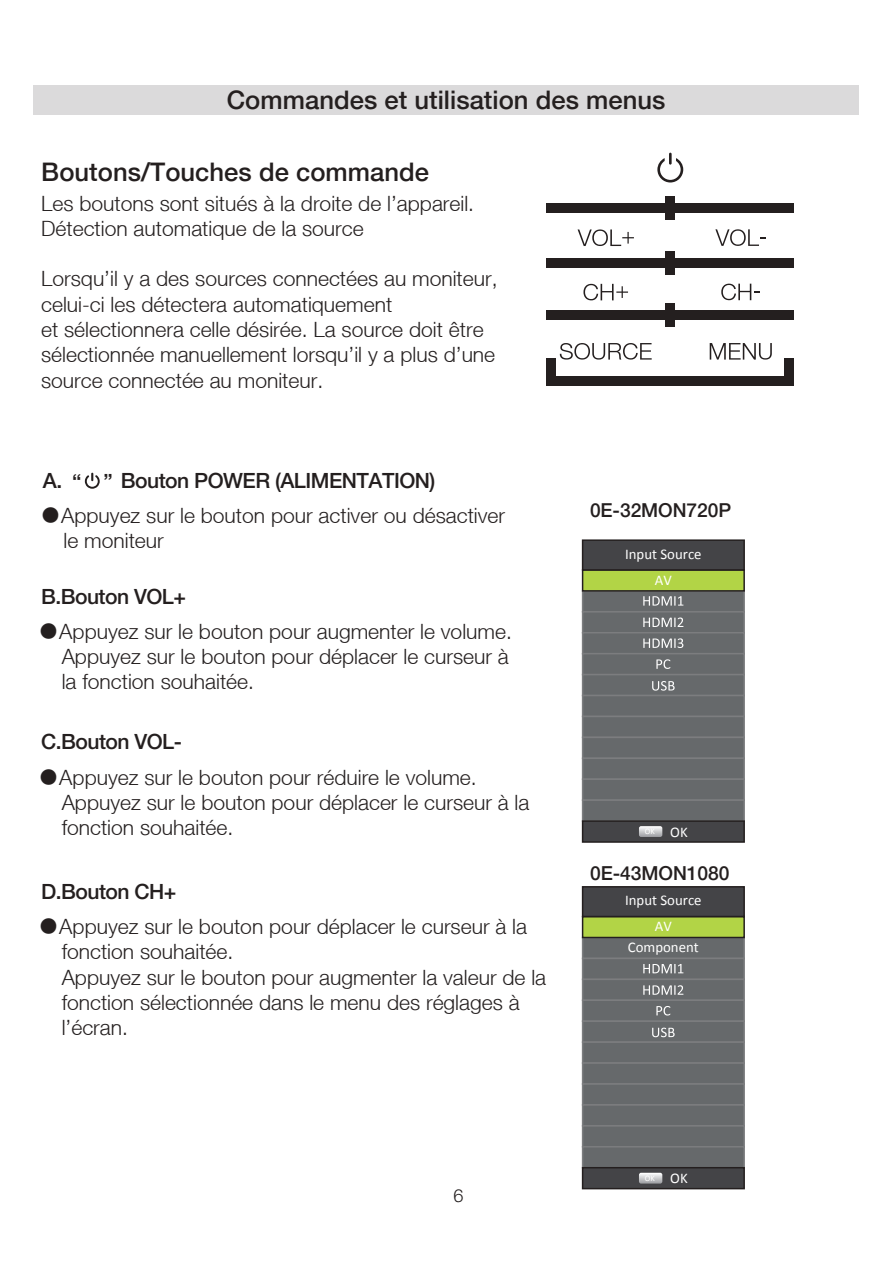
<style>
.page{position:relative;width:893px;height:1263px;background:#fff}
.page>*{position:absolute;margin:0;border:0;box-sizing:border-box;transform-origin:0 0}
.t1{font:500 25.5px "Helvetica Neue LT";color:#241f1f}
.t2{font:300 21px/25.2px "Helvetica Neue LT";color:#241f1f}
.t3{font:500 21px "Helvetica Neue LT Std";letter-spacing:-.025em;color:#241f1f}
.t4{font:500 19.2px "Helvetica Neue LT";letter-spacing:-.005em;color:#241f1f}
.t5{font:300 18px "Helvetica Neue LT Std";color:#241f1f}
.t6{font:14.85px/26px "Calibri";color:#fff;text-align:center}
.t7{font:8.4px "Calibri";color:#fff}
.s1{font-family:"Adobe Song Std"}
.s2{font-size:14.85px}
</style>
<div class="page">
<div style="left:33px;top:85px;width:826px;height:30px;background:#dbdadb"></div>
<svg style="left:85px;top:473px;width:15px;height:16px"></svg>
<svg style="left:578px;top:229px;width:56px;height:17px"></svg>
<svg style="left:715px;top:229px;width:51px;height:17px"></svg>
<svg style="left:583px;top:284px;width:45px;height:16px"></svg>
<svg style="left:721px;top:284px;width:39px;height:16px"></svg>
<svg style="left:560px;top:343px;width:92px;height:17px"></svg>
<svg style="left:710px;top:343px;width:62px;height:17px"></svg>
<div style="left:547px;top:203px;width:247px;height:9px;background:#241f1f"></div>
<div style="left:666px;top:196px;width:9px;height:24px;background:#241f1f"></div>
<div style="left:547px;top:259px;width:247px;height:9px;background:#241f1f"></div>
<div style="left:666px;top:251px;width:9px;height:24px;background:#241f1f"></div>
<div style="left:547px;top:310px;width:247px;height:10px;background:#241f1f"></div>
<div style="left:547px;top:376px;width:247px;height:9px;background:#241f1f"></div>
<div style="left:666px;top:303px;width:9px;height:24px;background:#241f1f"></div>
<div style="left:547px;top:358px;width:9px;height:24px;background:#241f1f"></div>
<div style="left:785px;top:358px;width:9px;height:24px;background:#241f1f"></div>
<svg style="left:657px;top:153px;width:26px;height:29px"></svg>
<div style="left:582px;top:590px;width:163px;height:22px;background:#66696b"></div>
<div style="left:582px;top:611px;width:163px;height:22px;background:#66696b;border:2px solid #7c7d7f"></div>
<div style="left:582px;top:632px;width:163px;height:22px;background:#66696b;border:2px solid #7c7d7f"></div>
<div style="left:582px;top:653px;width:163px;height:22px;background:#66696b;border:2px solid #7c7d7f"></div>
<div style="left:582px;top:674px;width:163px;height:22px;background:#66696b;border:2px solid #7c7d7f"></div>
<div style="left:582px;top:695px;width:163px;height:22px;background:#66696b;border:2px solid #7c7d7f"></div>
<div style="left:582px;top:716px;width:163px;height:22px;background:#66696b;border:2px solid #7c7d7f"></div>
<div style="left:582px;top:737px;width:163px;height:22px;background:#66696b;border:2px solid #7c7d7f"></div>
<div style="left:582px;top:757px;width:163px;height:23px;background:#66696b;border:2px solid #7c7d7f"></div>
<div style="left:582px;top:778px;width:163px;height:23px;background:#66696b;border:2px solid #7c7d7f"></div>
<div style="left:582px;top:799px;width:163px;height:23px;background:#66696b;border:2px solid #7c7d7f"></div>
<div style="left:582px;top:820px;width:163px;height:23px;background:#444447;border:2px solid #241f1f"></div>
<div style="left:582px;top:569px;width:163px;height:23px;background:#b2d446;border:2px solid #241f1f"></div>
<div style="left:582px;top:539px;width:163px;height:32px;background:#444447;border:2px solid #241f1f"></div>
<svg style="left:643px;top:596px;width:40px;height:10px"></svg>
<svg style="left:643px;top:617px;width:40px;height:10px"></svg>
<svg style="left:643px;top:638px;width:40px;height:10px"></svg>
<svg style="left:656px;top:659px;width:14px;height:10px"></svg>
<svg style="left:652px;top:681px;width:23px;height:10px"></svg>
<svg style="left:639px;top:826px;width:23px;height:11px"></svg>
<div style="left:582px;top:937px;width:163px;height:22px;background:#66696b;border:2px solid #7c7d7f"></div>
<div style="left:582px;top:958px;width:163px;height:22px;background:#66696b;border:2px solid #7c7d7f"></div>
<div style="left:582px;top:978px;width:163px;height:23px;background:#66696b;border:2px solid #7c7d7f"></div>
<div style="left:582px;top:999px;width:163px;height:23px;background:#66696b;border:2px solid #7c7d7f"></div>
<div style="left:582px;top:1020px;width:163px;height:23px;background:#66696b;border:2px solid #7c7d7f"></div>
<div style="left:582px;top:1041px;width:163px;height:23px;background:#66696b;border:2px solid #7c7d7f"></div>
<div style="left:582px;top:1062px;width:163px;height:23px;background:#66696b;border:2px solid #7c7d7f"></div>
<div style="left:582px;top:1083px;width:163px;height:23px;background:#66696b;border:2px solid #7c7d7f"></div>
<div style="left:582px;top:1104px;width:163px;height:22px;background:#66696b;border:2px solid #7c7d7f"></div>
<div style="left:582px;top:1125px;width:163px;height:22px;background:#66696b;border:2px solid #7c7d7f"></div>
<div style="left:582px;top:1146px;width:163px;height:22px;background:#66696b;border:2px solid #7c7d7f"></div>
<div style="left:582px;top:1167px;width:163px;height:22px;background:#444447;border:2px solid #241f1f"></div>
<div style="left:582px;top:916px;width:163px;height:22px;background:#b2d446;border:2px solid #241f1f"></div>
<div style="left:582px;top:886px;width:163px;height:31px;background:#444447;border:2px solid #241f1f"></div>
<svg style="left:643px;top:964px;width:40px;height:9px"></svg>
<svg style="left:643px;top:985px;width:40px;height:10px"></svg>
<svg style="left:656px;top:1006px;width:14px;height:9px"></svg>
<svg style="left:652px;top:1028px;width:23px;height:9px"></svg>
<svg style="left:639px;top:1173px;width:23px;height:10px"></svg>
<p class="t1" style="left:227px;top:84px;width:440px">Commandes et utilisation des menus</p>
<p class="t1" style="left:41px;top:156px;width:389px">Boutons/Touches de commande</p>
<p class="t2" style="left:41px;top:190px;width:434px">Les boutons sont situés à la droite de l’appareil.<br>Détection automatique de la source</p>
<p class="t2" style="left:41px;top:266px;width:458px">Lorsqu’il y a des sources connectées au moniteur, celui-ci les détectera automatiquement<br>et sélectionnera celle désirée. La source doit être sélectionnée manuellement lorsqu’il y a plus d’une source connectée au moniteur.</p>
<p class="t3" style="left:43px;top:468px;width:21px">A.</p>
<p class="t3" style="left:72px;top:468px;width:365px">“ ” Bouton POWER (ALIMENTATION)</p>
<p class="t2" style="left:64px;top:502px;width:443px;text-indent:-23px"><span class="s1">●</span>Appuyez sur le bouton pour activer ou désactiver le moniteur</p>
<p class="t3" style="left:41px;top:584px;width:147px">B.Bouton VOL+</p>
<p class="t2" style="left:62px;top:618px;width:452px;text-indent:-23px"><span class="s1">●</span>Appuyez sur le bouton pour augmenter le volume.<br>Appuyez sur le bouton pour déplacer le curseur à la fonction souhaitée.</p>
<p class="t3" style="left:41px;top:729px;width:142px">C.Bouton VOL-</p>
<p class="t2" style="left:62px;top:764px;width:469px;text-indent:-23px"><span class="s1">●</span>Appuyez sur le bouton pour réduire le volume.<br>Appuyez sur le bouton pour déplacer le curseur à la fonction souhaitée.</p>
<p class="t3" style="left:41px;top:879px;width:137px">D.Bouton CH+</p>
<p class="t2" style="left:62px;top:913px;width:486px;text-indent:-23px"><span class="s1">●</span>Appuyez sur le bouton pour déplacer le curseur à la fonction souhaitée.<br>Appuyez sur le bouton pour augmenter la valeur de la fonction sélectionnée dans le menu des réglages à l’écran.</p>
<p class="t4" style="left:590px;top:498px;width:143px">0E-32MON720P</p>
<p class="t6" style="left:625px;top:541px;width:78px">Input Source<br>AV</p>
<p class="t7" style="left:645px;top:826px;width:44px">OK <span class="s2">OK</span></p>
<p class="t4" style="left:590px;top:862px;width:141px">0E-43MON1080</p>
<p class="t6" style="left:625px;top:887px;width:78px">Input Source<br>AV</p>
<p class="t6" style="left:628px;top:934px;width:72px">Component</p>
<p class="t5" style="left:454px;top:1184px;width:12px">6</p>
<p class="t7" style="left:645px;top:1173px;width:44px">OK <span class="s2">OK</span></p>
</div>
